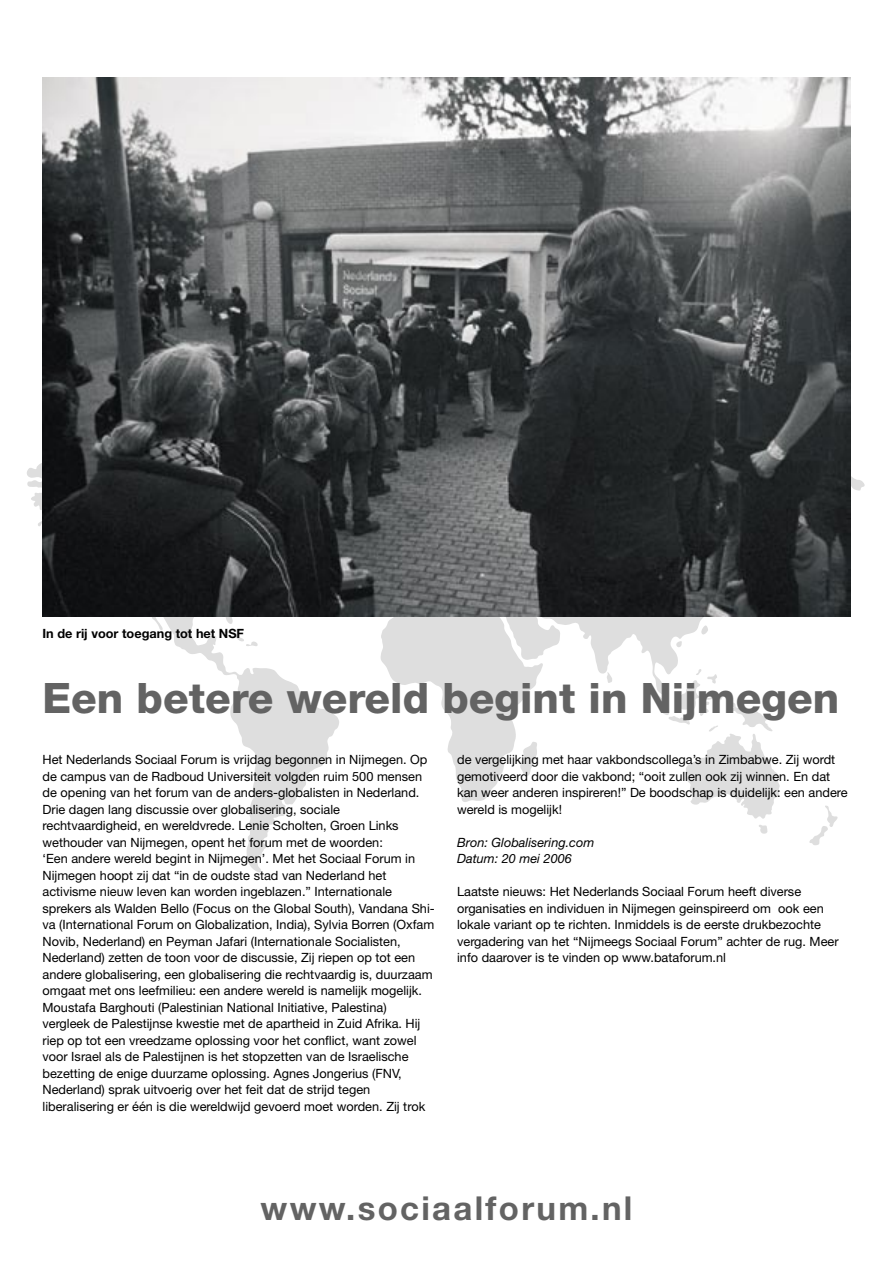
<style>
.page{position:relative;width:893px;height:1263px;background:#fff}
.page>*{position:absolute;margin:0;border:0;box-sizing:border-box;transform-origin:0 0}
.t1{font:800 42px "Helvetica Neue";color:#636363}
.t2{font:700 33px "Helvetica Neue";letter-spacing:.07em;color:#636363}
.t3{font:12.75px/16.5px "Helvetica Neue";color:#000}
.t4{font:italic 12.75px/16.5px "Helvetica Neue";color:#000}
.t5{font:700 12.75px "Helvetica Neue";color:#000}
</style>
<div class="page">
<svg style="left:27px;top:398px;width:838px;height:475px"></svg>
<img style="left:43px;top:78px;width:807px;height:538px">
<p class="t5" style="left:43px;top:625px;width:203px">In de rij voor toegang tot het NSF</p>
<h1 class="t1" style="left:43px;top:673px;width:798px">Een betere wereld begint in Nijmegen</h1>
<p class="t3" style="left:43px;top:751px;width:394px">Het Nederlands Sociaal Forum is vrijdag begonnen in Nijmegen. Op de campus van de Radboud Universiteit volgden ruim 500 mensen de opening van het forum van de anders-globalisten in Nederland.<br>Drie dagen lang discussie over globalisering, sociale rechtvaardigheid, en wereldvrede. Lenie Scholten, Groen Links wethouder van Nijmegen, opent het forum met de woorden:<br>‘Een andere wereld begint in Nijmegen’. Met het Sociaal Forum in Nijmegen hoopt zij dat “in de oudste stad van Nederland het activisme nieuw leven kan worden ingeblazen.” Internationale sprekers als Walden Bello (Focus on the Global South), Vandana Shi&shy;va (International Forum on Globalization, India), Sylvia Borren (Oxfam Novib, Nederland) en Peyman Jafari (Internationale Socialisten, Nederland) zetten de toon voor de discussie, Zij riepen op tot een andere globalisering, een globalisering die rechtvaardig is, duurzaam omgaat met ons leefmilieu: een andere wereld is namelijk mogelijk.<br>Moustafa Barghouti (Palestinian National Initiative, Palestina) vergleek de Palestijnse kwestie met de apartheid in Zuid Afrika. Hij riep op tot een vreedzame oplossing voor het conflict, want zowel voor Israel als de Palestijnen is het stopzetten van de Israelische bezetting de enige duurzame oplossing. Agnes Jongerius (FNV, Nederland) sprak uitvoerig over het feit dat de strijd tegen liberalisering er één is die wereldwijd gevoerd moet worden. Zij trok</p>
<p class="t3" style="left:457px;top:751px;width:392px">de vergelijking met haar vakbondscollega’s in Zimbabwe. Zij wordt gemotiveerd door die vakbond; “ooit zullen ook zij winnen. En dat kan weer anderen inspireren!” De boodschap is duidelijk: een andere wereld is mogelijk!</p>
<p class="t4" style="left:457px;top:834px;width:139px">Bron: Globalisering.com<br>Datum: 20 mei 2006</p>
<p class="t3" style="left:457px;top:883px;width:383px">Laatste nieuws: Het Nederlands Sociaal Forum heeft diverse organisaties en individuen in Nijmegen geinspireerd om ook een lokale variant op te richten. Inmiddels is de eerste drukbezochte vergadering van het “Nijmeegs Sociaal Forum” achter de rug. Meer info daarover is te vinden op www.bataforum.nl</p>
<h2 class="t2" style="left:260px;top:1188px;width:373px">www.sociaalforum.nl</h2>
</div>
